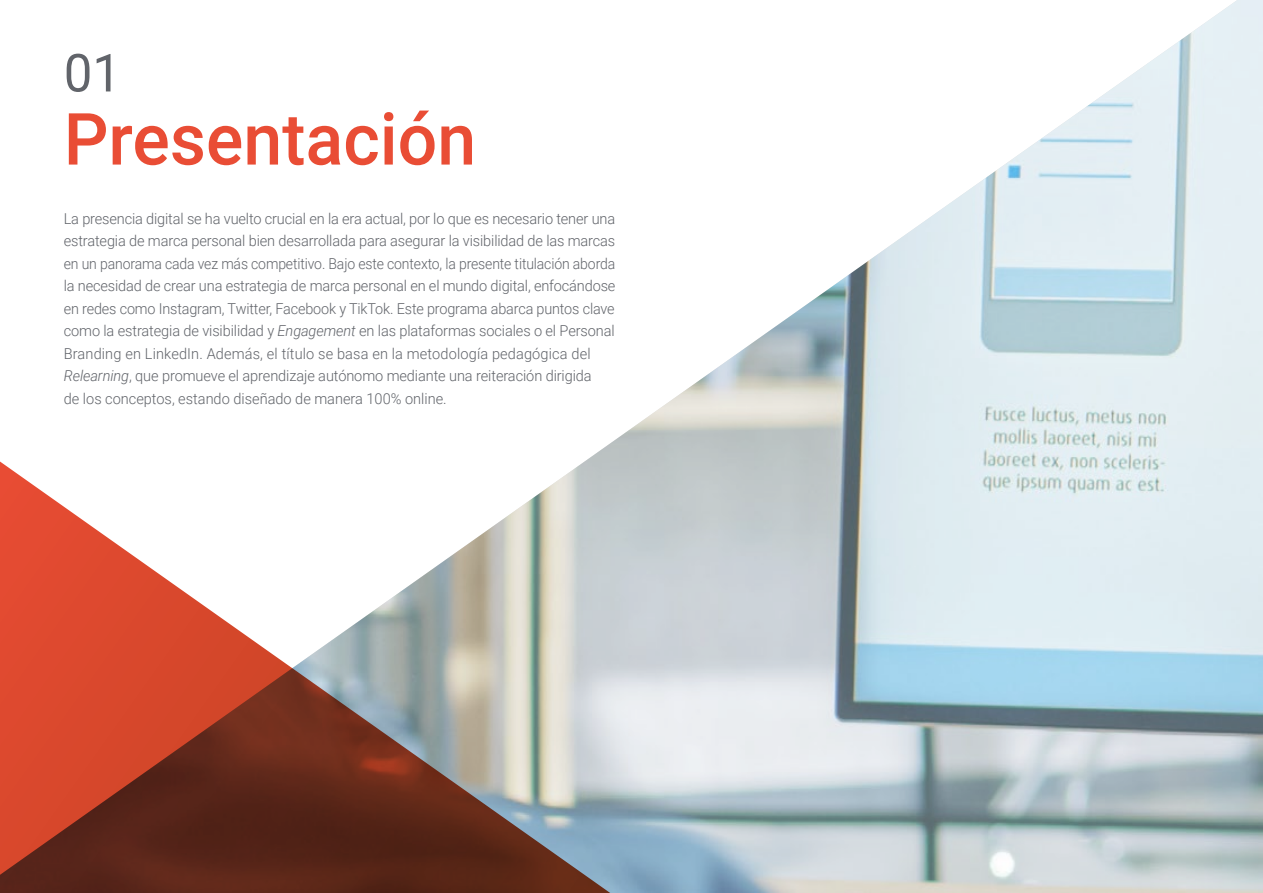
<style>
.page{position:relative;width:1263px;height:893px;background:#fff}
.page>*{position:absolute;margin:0;border:0;box-sizing:border-box;transform-origin:0 0}
.t1{font:500 72px "Roboto";color:#e94d35}
.t2{font:52.5px "Roboto";color:#61646a}
.t3{font:300 15px/22.5px "Roboto";letter-spacing:-.01em;color:#61646a}
.s1{font-style:italic}
</style>
<div class="page">
<img style="left:607px;top:0;width:656px;height:893px">
<svg style="left:0;top:446px;width:640px;height:447px"></svg>
<h2 class="t2" style="left:64px;top:36px;width:59px">01</h2>
<h1 class="t1" style="left:64px;top:89px;width:414px">Presentación</h1>
<p class="t3" style="left:64px;top:207px;width:553px">La presencia digital se ha vuelto crucial en la era actual, por lo que es necesario tener una estrategia de marca personal bien desarrollada para asegurar la visibilidad de las marcas en un panorama cada vez más competitivo. Bajo este contexto, la presente titulación aborda la necesidad de crear una estrategia de marca personal en el mundo digital, enfocándose en redes como Instagram, Twitter, Facebook y TikTok. Este programa abarca puntos clave como la estrategia de visibilidad y <span class="s1">Engagement</span> en las plataformas sociales o el Personal Branding en LinkedIn. Además, el título se basa en la metodología pedagógica del <span class="s1">Relearning</span>, que promueve el aprendizaje autónomo mediante una reiteración dirigida<br>de los conceptos, estando diseñado de manera 100% online.</p>
</div>
